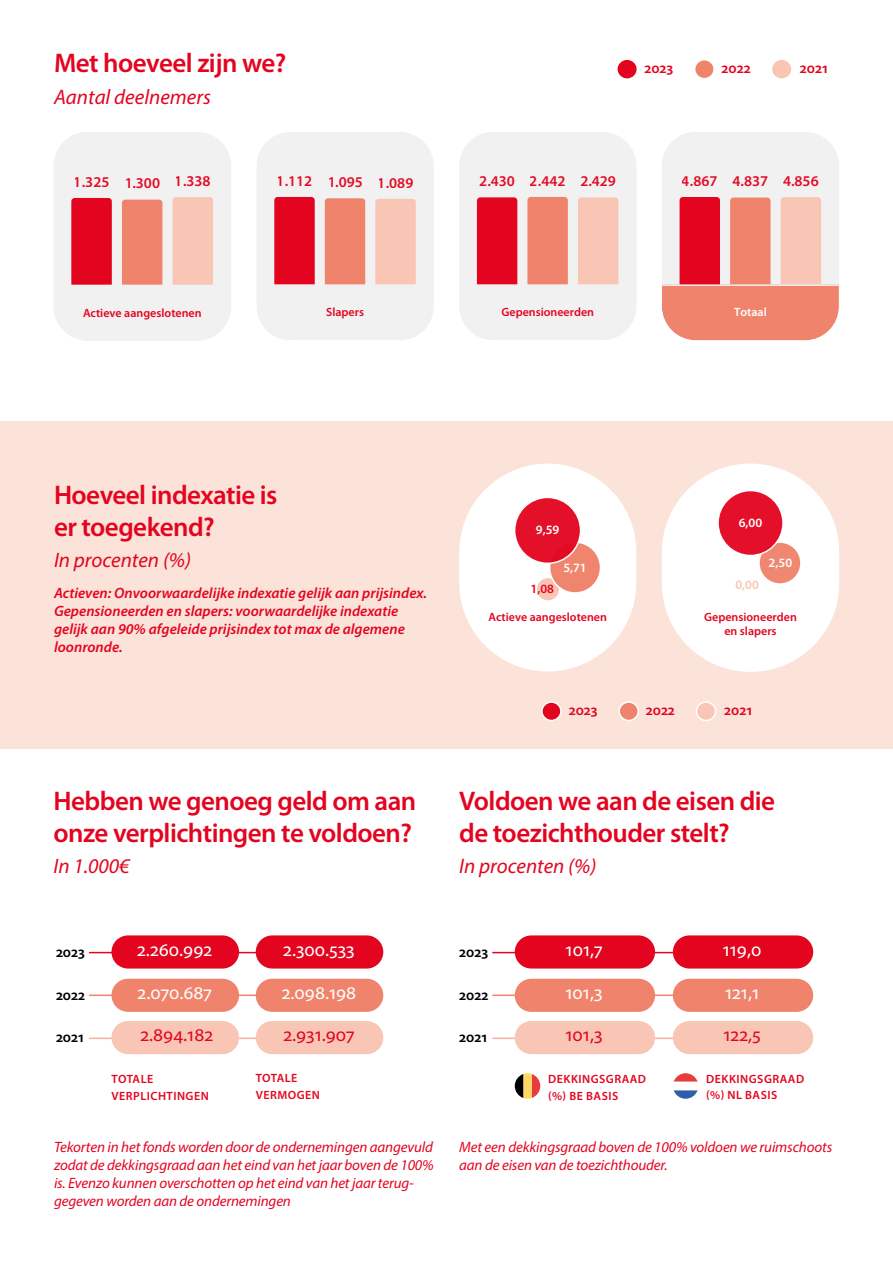
<style>
.page{position:relative;width:893px;height:1263px;background:#fff}
.page>*{position:absolute;margin:0;border:0;box-sizing:border-box;transform-origin:0 0}
.t1{font:600 27px/31.5px "Myriad Pro";letter-spacing:-.02em;color:#e30520}
.t2{font:italic 21px "Myriad Pro";color:#e30520}
.t3{font:19.5px "Myriad Pro";color:#fff}
.t4{font:19.5px "Myriad Pro";color:#e30520}
.t5{font:italic 15px/18px "Myriad Pro";letter-spacing:-.01em;color:#e30520}
.t6{font:italic 600 15px/18px "Myriad Pro";color:#e30520}
.t7{font:600 15px "Myriad Pro";color:#e30520}
.t8{font:600 15px "Myriad Pro";color:#000}
.t9{font:600 12.75px "Myriad Pro";color:#fff}
.t10{font:600 12.75px "Myriad Pro";color:#e30520}
.t11{font:600 12.75px "Myriad Pro";color:#f9c5b4}
.t12{font:600 12px/14.4px "Myriad Pro";color:#e30520;text-align:center}
.t13{font:600 12px/16.5px "Myriad Pro";letter-spacing:.04em;color:#e30520}
.t14{font:600 12px "Myriad Pro";color:#fff}
</style>
<div class="page">
<hr style="left:892px;top:0;width:1px;height:1263px;background:#f1f1f1">
<div style="left:0;top:421px;width:893px;height:327px;background:#fce3da"></div>
<hr style="left:892px;top:553px;width:1px;height:710px;background:#f1f1f1">
<hr style="left:90px;top:952px;width:173px;height:1px;background:#e30520">
<hr style="left:90px;top:994px;width:173px;height:2px;background:#f0836b">
<hr style="left:90px;top:1037px;width:173px;height:2px;background:#f6b09b">
<div style="left:111px;top:935px;width:128px;height:33px;background:#e30520;border-radius:17px"></div>
<div style="left:256px;top:935px;width:127px;height:33px;background:#e30520;border-radius:17px"></div>
<div style="left:111px;top:979px;width:128px;height:33px;background:#f0836b;border-radius:17px"></div>
<div style="left:256px;top:979px;width:127px;height:33px;background:#f0836b;border-radius:17px"></div>
<div style="left:111px;top:1021px;width:128px;height:33px;background:#f9c5b4;border-radius:17px"></div>
<div style="left:256px;top:1021px;width:127px;height:33px;background:#f9c5b4;border-radius:17px"></div>
<div style="left:542px;top:702px;width:19px;height:18px;background:#e30520;border-radius:50%"></div>
<div style="left:541px;top:701px;width:21px;height:20px;border:2px solid #fff;border-radius:50%"></div>
<div style="left:619px;top:702px;width:19px;height:18px;background:#f0836b;border-radius:50%"></div>
<div style="left:618px;top:701px;width:21px;height:20px;border:2px solid #fff;border-radius:50%"></div>
<div style="left:696px;top:702px;width:19px;height:18px;background:#f9c5b4;border-radius:50%"></div>
<div style="left:696px;top:701px;width:20px;height:20px;border:2px solid #fff;border-radius:50%"></div>
<div style="left:618px;top:60px;width:19px;height:18px;background:#e30520;border-radius:50%"></div>
<div style="left:695px;top:60px;width:19px;height:18px;background:#f0836b;border-radius:50%"></div>
<div style="left:694px;top:60px;width:20px;height:19px;border:1px solid #fff;border-radius:50%"></div>
<div style="left:772px;top:60px;width:19px;height:18px;background:#f9c5b4;border-radius:50%"></div>
<hr style="left:493px;top:952px;width:229px;height:1px;background:#e30520">
<hr style="left:493px;top:994px;width:229px;height:2px;background:#f0836b">
<hr style="left:493px;top:1037px;width:229px;height:2px;background:#f6b09b">
<div style="left:515px;top:935px;width:140px;height:33px;background:#e30520;border-radius:17px"></div>
<div style="left:673px;top:935px;width:140px;height:33px;background:#e30520;border-radius:17px"></div>
<div style="left:515px;top:979px;width:140px;height:33px;background:#f0836b;border-radius:17px"></div>
<div style="left:673px;top:979px;width:140px;height:33px;background:#f0836b;border-radius:17px"></div>
<div style="left:515px;top:1021px;width:140px;height:33px;background:#f9c5b4;border-radius:17px"></div>
<div style="left:673px;top:1021px;width:140px;height:33px;background:#f9c5b4;border-radius:17px"></div>
<svg style="left:673px;top:1073px;width:25px;height:26px"></svg>
<svg style="left:515px;top:1073px;width:25px;height:26px"></svg>
<svg style="left:54px;top:132px;width:177px;height:209px"></svg>
<hr style="left:54px;top:285px;width:177px;height:1px;background:#f1f1f1">
<svg style="left:257px;top:132px;width:177px;height:208px"></svg>
<hr style="left:257px;top:284px;width:176px;height:2px;background:#f1f1f1">
<svg style="left:459px;top:132px;width:177px;height:208px"></svg>
<hr style="left:459px;top:284px;width:177px;height:2px;background:#f1f1f1">
<svg style="left:662px;top:132px;width:177px;height:208px"></svg>
<hr style="left:662px;top:284px;width:177px;height:2px;background:#f1f1f1">
<div style="left:459px;top:464px;width:177px;height:207px;background:#fff;border-radius:88px"></div>
<div style="left:537px;top:578px;width:22px;height:22px;background:#f9c5b4;border-radius:50%"></div>
<div style="left:550px;top:542px;width:50px;height:51px;background:#f0836b;border-radius:50%"></div>
<div style="left:549px;top:541px;width:52px;height:53px;border:1px solid #fff;border-radius:50%"></div>
<div style="left:515px;top:497px;width:66px;height:66px;background:#e4102a;border-radius:50%"></div>
<div style="left:514px;top:497px;width:67px;height:67px;border:1px solid #fff;border-radius:50%"></div>
<div style="left:662px;top:464px;width:177px;height:208px;background:#fff;border-radius:89px"></div>
<div style="left:759px;top:542px;width:42px;height:42px;background:#f0836b;border-radius:50%"></div>
<div style="left:758px;top:541px;width:44px;height:44px;border:2px solid #fff;border-radius:50%"></div>
<div style="left:718px;top:490px;width:65px;height:65px;background:#e4102a;border-radius:50%"></div>
<div style="left:717px;top:490px;width:67px;height:66px;border:2px solid #fff;border-radius:50%"></div>
<h1 class="t1" style="left:54px;top:48px;width:234px">Met hoeveel zijn we?</h1>
<h2 class="t2" style="left:54px;top:83px;width:158px">Aantal deelnemers</h2>
<p class="t7" style="left:644px;top:59px;width:30px">2023</p>
<p class="t7" style="left:722px;top:59px;width:31px">2022</p>
<p class="t7" style="left:800px;top:59px;width:29px">2021</p>
<p class="t7" style="left:74px;top:173px;width:138px">1.325 1.300 1.338</p>
<p class="t7" style="left:277px;top:174px;width:138px">1.112 1.095 1.089</p>
<p class="t7" style="left:479px;top:173px;width:138px">2.430 2.442 2.429</p>
<p class="t7" style="left:682px;top:173px;width:138px">4.867 4.837 4.856</p>
<p class="t12" style="left:83px;top:305px;width:120px">Actieve aangeslotenen</p>
<p class="t12" style="left:326px;top:305px;width:39px">Slapers</p>
<p class="t12" style="left:501px;top:305px;width:94px">Gepensioneerden</p>
<p class="t14" style="left:734px;top:306px;width:34px">Totaal</p>
<h1 class="t1" style="left:54px;top:480px;width:225px">Hoeveel indexatie is er toegekend?</h1>
<h2 class="t2" style="left:54px;top:547px;width:139px">In procenten (%)</h2>
<p class="t6" style="left:54px;top:584px;width:375px">Actieven: Onvoorwaardelijke indexatie gelijk aan prijsindex.<br>Gepensioneerden en slapers: voorwaardelijke indexatie gelijk aan 90% afgeleide prijsindex tot max de algemene loonronde.</p>
<p class="t9" style="left:536px;top:523px;width:25px">9,59</p>
<p class="t9" style="left:563px;top:560px;width:25px">5,71</p>
<p class="t10" style="left:531px;top:582px;width:25px">1,08</p>
<p class="t12" style="left:489px;top:609px;width:120px">Actieve aangeslotenen</p>
<p class="t9" style="left:739px;top:516px;width:25px">6,00</p>
<p class="t11" style="left:735px;top:577px;width:25px">0,00</p>
<p class="t9" style="left:769px;top:556px;width:25px">2,50</p>
<p class="t12" style="left:704px;top:610px;width:94px">Gepensioneerden en slapers</p>
<p class="t7" style="left:569px;top:701px;width:30px">2023</p>
<p class="t7" style="left:646px;top:701px;width:31px">2022</p>
<p class="t7" style="left:724px;top:701px;width:29px">2021</p>
<h1 class="t1" style="left:54px;top:786px;width:364px">Hebben we genoeg geld om aan onze verplichtingen te voldoen?</h1>
<h2 class="t2" style="left:54px;top:853px;width:78px">In 1.000€</h2>
<h1 class="t1" style="left:459px;top:786px;width:317px">Voldoen we aan de eisen die de toezichthouder stelt?</h1>
<h2 class="t2" style="left:459px;top:853px;width:139px">In procenten (%)</h2>
<p class="t8" style="left:56px;top:943px;width:30px">2023</p>
<p class="t8" style="left:56px;top:986px;width:31px">2022</p>
<p class="t8" style="left:56px;top:1029px;width:29px">2021</p>
<h3 class="t3" style="left:137px;top:937px;width:77px">2.260.992</h3>
<h3 class="t3" style="left:283px;top:937px;width:73px">2.300.533</h3>
<h3 class="t3" style="left:138px;top:980px;width:76px">2.070.687</h3>
<h3 class="t3" style="left:282px;top:980px;width:76px">2.098.198</h3>
<h3 class="t4" style="left:141px;top:1022px;width:74px">2.894.182</h3>
<h3 class="t4" style="left:283px;top:1022px;width:73px">2.931.907</h3>
<p class="t13" style="left:112px;top:1071px;width:99px">TOTALE<br>VERPLICHTINGEN</p>
<p class="t13" style="left:256px;top:1070px;width:66px">TOTALE<br>VERMOGEN</p>
<p class="t5" style="left:54px;top:1138px;width:381px">Tekorten in het fonds worden door de ondernemingen aangevuld zodat de dekkingsgraad aan het eind van het jaar boven de 100% is. Evenzo kunnen overschotten op het eind van het jaar terug&shy;gegeven worden aan de ondernemingen</p>
<p class="t8" style="left:459px;top:943px;width:30px">2023</p>
<p class="t8" style="left:459px;top:986px;width:31px">2022</p>
<p class="t8" style="left:459px;top:1029px;width:29px">2021</p>
<h3 class="t3" style="left:566px;top:937px;width:38px">101,7</h3>
<h3 class="t3" style="left:723px;top:937px;width:40px">119,0</h3>
<h3 class="t3" style="left:566px;top:980px;width:38px">101,3</h3>
<h3 class="t3" style="left:725px;top:980px;width:35px">121,1</h3>
<h3 class="t4" style="left:566px;top:1022px;width:38px">101,3</h3>
<h3 class="t4" style="left:723px;top:1022px;width:39px">122,5</h3>
<p class="t13" style="left:548px;top:1071px;width:99px">DEKKINGSGRAAD (%) BE BASIS</p>
<p class="t13" style="left:706px;top:1070px;width:99px">DEKKINGSGRAAD (%) NL BASIS</p>
<p class="t5" style="left:459px;top:1138px;width:375px">Met een dekkingsgraad boven de 100% voldoen we ruimschoots aan de eisen van de toezichthouder.</p>
</div>
